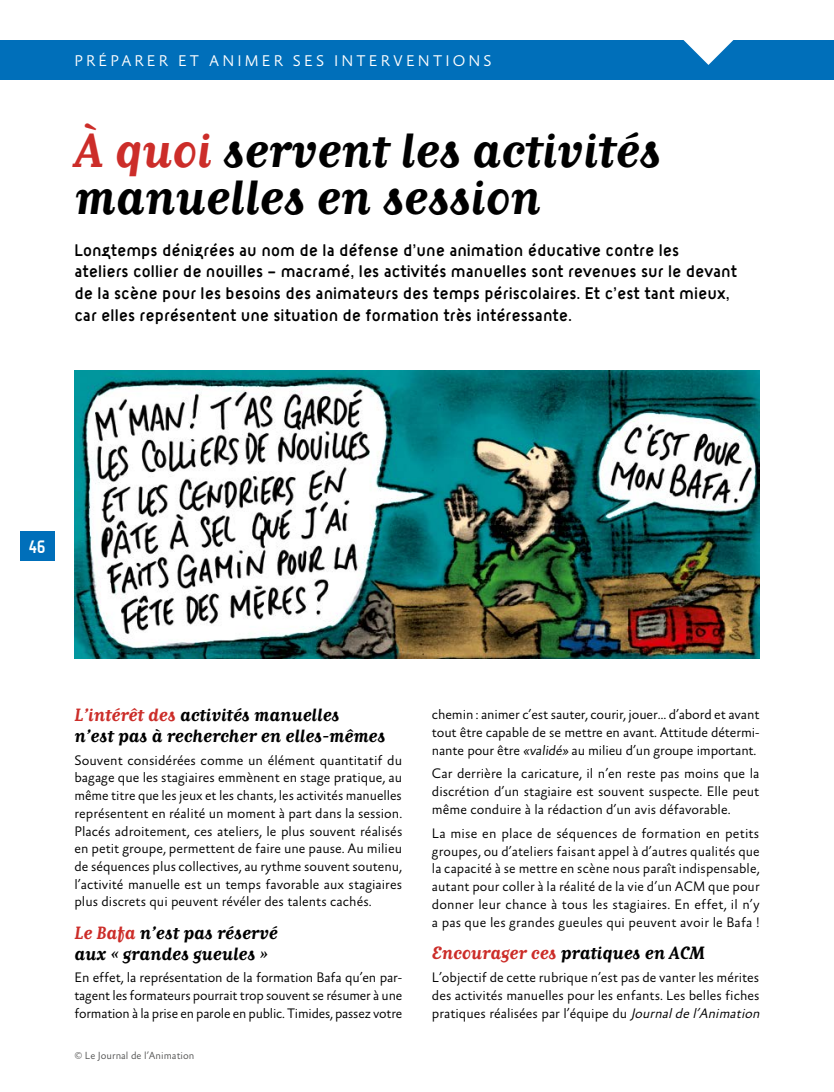
<style>
.page{position:relative;width:834px;height:1092px;background:#fff}
.page>*{position:absolute;margin:0;border:0;box-sizing:border-box;transform-origin:0 0}
.t1{font:700 47.25px/47.2px "Matrix Script";color:#000}
.t2{font:700 18.38px "A Udimat";color:#fff}
.t3{font:17.5px/21.9px "Target";color:#000}
.t4{font:700 17.5px/21.2px "Matrix Script";color:#000}
.t5{font:300 15.75px "Absara Sans TF";letter-spacing:.2em;color:#fff}
.t6{font:300 14px/17.8px "Absara Sans TF";color:#000;text-align:justify}
.t7{font:300 10.5px "Absara Sans";color:#565655}
.s1{color:#cc2d29}
.s2{font-style:italic}
</style>
<div class="page">
<div style="left:0;top:40px;width:833px;height:39px;background:#006fba"></div>
<svg style="left:683px;top:40px;width:51px;height:25px"></svg>
<div style="left:20px;top:531px;width:35px;height:29px;background:#006fba"></div>
<img style="left:74px;top:371px;width:685px;height:287px">
<p class="t5" style="left:74px;top:52px;width:418px">PRÉPARER ET ANIMER SES INTERVENTIONS</p>
<h1 class="t1" style="left:74px;top:125px;width:587px"><span class="s1">À quoi</span> servent les activités manuelles en session</h1>
<p class="t3" style="left:74px;top:238px;width:664px">Longtemps dénigrées au nom de la défense d’une animation éducative contre les ateliers collier de nouilles – macramé, les activités manuelles sont revenues sur le devant de la scène pour les besoins des animateurs des temps périscolaires. Et c’est tant mieux, car elles représentent une situation de formation très intéressante.</p>
<h2 class="t2" style="left:29px;top:536px;width:18px">46</h2>
<p class="t4" style="left:74px;top:704px;width:312px"><span class="s1">L’intérêt des</span> activités manuelles<br>n’est pas à rechercher en elles-mêmes</p>
<p class="t6" style="left:74px;top:752px;width:329px">Souvent considérées comme un élément quantitatif du bagage que les stagiaires emmènent en stage pratique, au même titre que les jeux et les chants, les activités manuelles représentent en réalité un moment à part dans la session.<br>Placés adroitement, ces ateliers, le plus souvent réalisés en petit groupe, permettent de faire une pause. Au milieu de séquences plus collectives, au rythme souvent soutenu, l’activité manuelle est un temps favorable aux stagiaires plus discrets qui peuvent révéler des talents cachés.</p>
<p class="t4" style="left:74px;top:921px;width:205px"><span class="s1">Le Bafa</span> n’est pas réservé aux « grandes gueules »</p>
<p class="t6" style="left:74px;top:969px;width:329px">En effet, la représentation de la formation Bafa qu’en par&shy;tagent les formateurs pourrait trop souvent se résumer à une formation à la prise en parole en public. Timides, passez votre</p>
<p class="t7" style="left:74px;top:1049px;width:121px">© Le Journal de l’Animation</p>
<p class="t6" style="left:432px;top:706px;width:329px">chemin : animer c’est sauter, courir, jouer… d’abord et avant tout être capable de se mettre en avant. Attitude détermi&shy;nante pour être «validé» au milieu d’un groupe important.</p>
<p class="t6" style="left:432px;top:765px;width:329px">Car derrière la caricature, il n’en reste pas moins que la discrétion d’un stagiaire est souvent suspecte. Elle peut même conduire à la rédaction d’un avis défavorable.</p>
<p class="t6" style="left:432px;top:824px;width:329px">La mise en place de séquences de formation en petits groupes, ou d’ateliers faisant appel à d’autres qualités que la capacité à se mettre en scène nous paraît indispensable, autant pour coller à la réalité de la vie d’un ACM que pour donner leur chance à tous les stagiaires. En effet, il n’y a pas que les grandes gueules qui peuvent avoir le Bafa !</p>
<p class="t4" style="left:432px;top:942px;width:274px"><span class="s1">Encourager ces</span> pratiques en ACM</p>
<p class="t6" style="left:432px;top:968px;width:332px;text-align:left">L’objectif de cette rubrique n’est pas de vanter les mérites des activités manuelles pour les enfants. Les belles fiches pratiques réalisées par l’équipe du <span class="s2">Journalde l’Animation</span></p>
</div>
